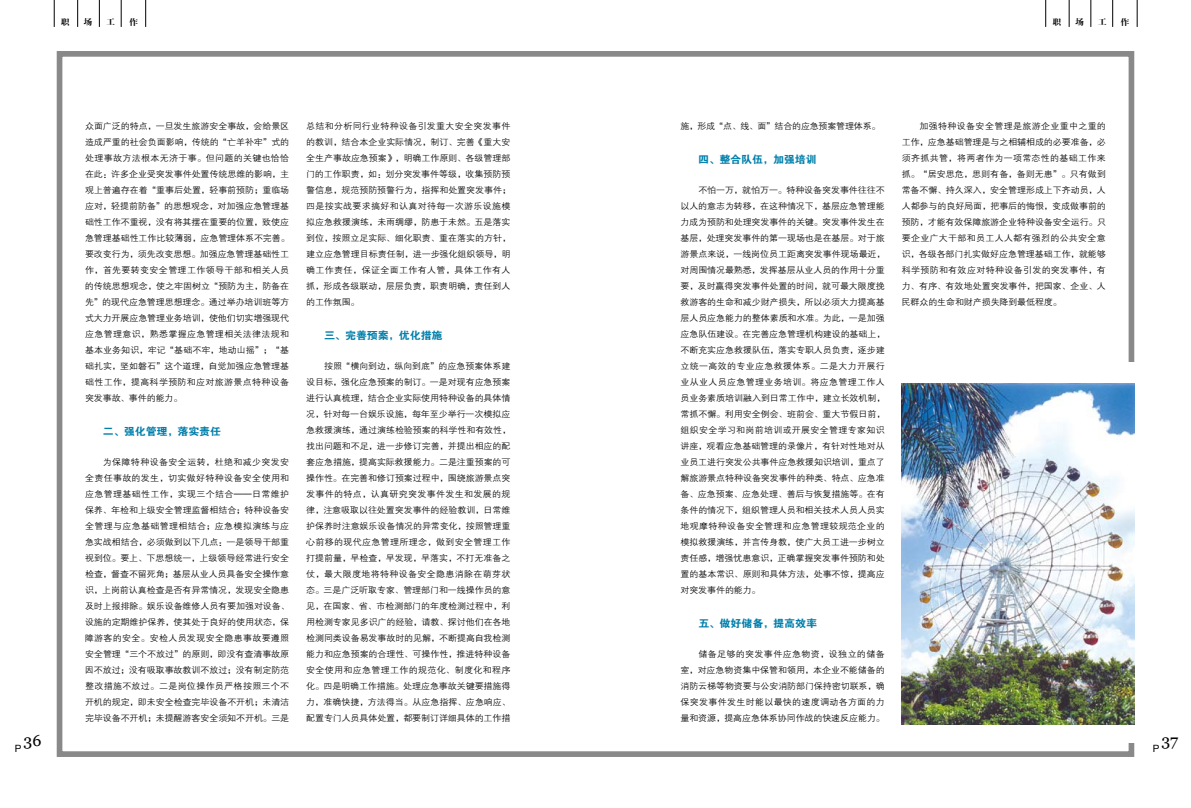
<style>
.page{position:relative;width:1191px;height:808px;background:#fff}
.page>*{position:absolute;margin:0;border:0;box-sizing:border-box;transform-origin:0 0}
.t1{font:16px "Georgia";color:#000}
.t2{font:10.4px "FZDHTJW GB1 0";letter-spacing:-.01em;color:#007fab;scale:1.05 1}
.t3{font:8.6px/16px "FZZDXJW GB1 0";letter-spacing:-.005em;color:#000;text-align:justify;scale:1.05 1}
.t4{font:8.6px "FZDBSJW GB1 0";color:#000;scale:1.05 1}
</style>
<div class="page">
<div style="left:57px;top:51px;width:1077px;height:706px;border:6px solid #898989"></div>
<div style="left:1023px;top:362px;width:126px;height:381px;background:#fff"></div>
<img style="left:901px;top:384px;width:233px;height:340px">
<svg style="left:54px;top:0;width:1px;height:27px"></svg>
<svg style="left:77px;top:0;width:1px;height:27px"></svg>
<svg style="left:99px;top:0;width:1px;height:27px"></svg>
<svg style="left:121px;top:0;width:1px;height:27px"></svg>
<svg style="left:145px;top:0;width:1px;height:27px"></svg>
<svg style="left:1045px;top:0;width:1px;height:27px"></svg>
<svg style="left:1068px;top:0;width:1px;height:27px"></svg>
<svg style="left:1090px;top:0;width:1px;height:27px"></svg>
<svg style="left:1112px;top:0;width:1px;height:27px"></svg>
<svg style="left:1136px;top:0;width:1px;height:27px"></svg>
<p class="t4" style="left:61px;top:18px;width:10px">职</p>
<p class="t4" style="left:84px;top:18px;width:10px">场</p>
<p class="t4" style="left:106px;top:18px;width:10px">工</p>
<p class="t4" style="left:129px;top:18px;width:10px">作</p>
<h1 class="t1" style="left:15px;top:731px;width:28px"><sub>P</sub>36</h1>
<p class="t3" style="left:85px;top:119px;width:196px">众面广泛的特点，一旦发生旅游安全事故，会给景区造成严重的社会负面影响，传统的“亡羊补牢”式的处理事故方法根本无济于事。但问题的关键也恰恰在此：许多企业受突发事件处置传统思维的影响，主观上普遍存在着“重事后处置，轻事前预防；重临场应对，轻提前防备”的思想观念，对加强应急管理基础性工作不重视，没有将其摆在重要的位置，致使应急管理基础性工作比较薄弱，应急管理体系不完善。要改变行为，须先改变思想。加强应急管理基础性工作，首先要转变安全管理工作领导干部和相关人员的传统思想观念，使之牢固树立“预防为主，防备在先”的现代应急管理思想理念。通过举办培训班等方式大力开展应急管理业务培训，使他们切实增强现代应急管理意识，熟悉掌握应急管理相关法律法规和基本业务知识，牢记“基础不牢，地动山摇”；“基础扎实，坚如磐石”这个道理，自觉加强应急管理基础性工作，提高科学预防和应对旅游景点特种设备突发事故、事件的能力。</p>
<p class="t2" style="left:103px;top:426px;width:114px">二、强化管理，落实责任</p>
<p class="t3" style="left:85px;top:455px;width:196px;text-indent:18px">为保障特种设备安全运转，杜绝和减少突发安全责任事故的发生，切实做好特种设备安全使用和应急管理基础性工作，实现三个结合——日常维护保养、年检和上级安全管理监督相结合；特种设备安全管理与应急基础管理相结合；应急模拟演练与应急实战相结合，必须做到以下几点：一是领导干部重视到位。要上、下思想统一，上级领导经常进行安全检查，督查不留死角；基层从业人员具备安全操作意识，上岗前认真检查是否有异常情况，发现安全隐患及时上报排除。娱乐设备维修人员有要加强对设备、设施的定期维护保养，使其处于良好的使用状态，保障游客的安全。安检人员发现安全隐患事故要遵照安全管理“三个不放过”的原则，即没有查清事故原因不放过；没有吸取事故教训不放过；没有制定防范整改措施不放过。二是岗位操作员严格按照三个不开机的规定，即未安全检查完毕设备不开机；未清洁完毕设备不开机；未提醒游客安全须知不开机。三是</p>
<p class="t3" style="left:306px;top:119px;width:197px">总结和分析同行业特种设备引发重大安全突发事件的教训，结合本企业实际情况，制订、完善《重大安全生产事故应急预案》，明确工作原则、各级管理部门的工作职责，如：划分突发事件等级，收集预防预警信息，规范预防预警行为，指挥和处置突发事件；四是按实战要求搞好和认真对待每一次游乐设施模拟应急救援演练，未雨绸缪，防患于未然。五是落实到位，按照立足实际、细化职责、重在落实的方针，建立应急管理目标责任制，进一步强化组织领导，明确工作责任，保证全面工作有人管，具体工作有人抓，形成各级联动，层层负责，职责明确，责任到人的工作氛围。</p>
<p class="t2" style="left:324px;top:330px;width:114px">三、完善预案，优化措施</p>
<p class="t3" style="left:306px;top:359px;width:197px;text-indent:18px">按照“横向到边，纵向到底”的应急预案体系建设目标，强化应急预案的制订。一是对现有应急预案进行认真梳理，结合企业实际使用特种设备的具体情况，针对每一台娱乐设施，每年至少举行一次模拟应急救援演练，通过演练检验预案的科学性和有效性，找出问题和不足，进一步修订完善，并提出相应的配套应急措施，提高实际救援能力。二是注重预案的可操作性。在完善和修订预案过程中，围绕旅游景点突发事件的特点，认真研究突发事件发生和发展的规律，注意吸取以往处置突发事件的经验教训，日常维护保养时注意娱乐设备情况的异常变化，按照管理重心前移的现代应急管理所理念，做到安全管理工作打提前量，早检查，早发现，早落实，不打无准备之仗，最大限度地将特种设备安全隐患消除在萌芽状态。三是广泛听取专家、管理部门和一线操作员的意见，在国家、省、市检测部门的年度检测过程中，利用检测专家见多识广的经验，请教、探讨他们在各地检测同类设备易发事故时的见解，不断提高自我检测能力和应急预案的合理性、可操作性，推进特种设备安全使用和应急管理工作的规范化、制度化和程序化。四是明确工作措施。处理应急事故关键要措施得力，准确快捷，方法得当。从应急指挥、应急响应、配置专门人员具体处置，都要制订详细具体的工作措</p>
<p class="t4" style="left:1052px;top:18px;width:10px">职</p>
<p class="t4" style="left:1075px;top:18px;width:10px">场</p>
<p class="t4" style="left:1097px;top:18px;width:10px">工</p>
<p class="t4" style="left:1120px;top:18px;width:10px">作</p>
<p class="t3" style="left:680px;top:119px;width:192px">施，形成“点、线、面”结合的应急预案管理体系。</p>
<p class="t2" style="left:698px;top:154px;width:114px">四、整合队伍，加强培训</p>
<p class="t3" style="left:680px;top:183px;width:197px;text-indent:18px">不怕一万，就怕万一。特种设备突发事件往往不以人的意志为转移，在这种情况下，基层应急管理能力成为预防和处理突发事件的关键。突发事件发生在基层，处理突发事件的第一现场也是在基层。对于旅游景点来说，一线岗位员工距离突发事件现场最近，对周围情况最熟悉，发挥基层从业人员的作用十分重要，及时赢得突发事件处置的时间，就可最大限度挽救游客的生命和减少财产损失，所以必须大力提高基层人员应急能力的整体素质和水准。为此，一是加强应急队伍建设。在完善应急管理机构建设的基础上，不断充实应急救援队伍，落实专职人员负责，逐步建立统一高效的专业应急救援体系。二是大力开展行业从业人员应急管理业务培训。将应急管理工作人员业务素质培训融入到日常工作中，建立长效机制，常抓不懈。利用安全例会、班前会、重大节假日前，组织安全学习和岗前培训或开展安全管理专家知识讲座，观看应急基础管理的录像片，有针对性地对从业员工进行突发公共事件应急救援知识培训，重点了解旅游景点特种设备突发事件的种类、特点、应急准备、应急预案、应急处理、善后与恢复措施等。在有条件的情况下，组织管理人员和相关技术人员人员实地观摩特种设备安全管理和应急管理较规范企业的模拟救援演练，并言传身教，使广大员工进一步树立责任感，增强忧患意识，正确掌握突发事件预防和处置的基本常识、原则和具体方法，处事不惊，提高应对突发事件的能力。</p>
<p class="t2" style="left:698px;top:618px;width:114px">五、做好储备，提高效率</p>
<p class="t3" style="left:680px;top:647px;width:196px;text-indent:18px">储备足够的突发事件应急物资，设独立的储备室，对应急物资集中保管和领用，本企业不能储备的消防云梯等物资要与公安消防部门保持密切联系，确保突发事件发生时能以最快的速度调动各方面的力量和资源，提高应急体系协同作战的快速反应能力。</p>
<p class="t3" style="left:901px;top:119px;width:196px;text-indent:18px">加强特种设备安全管理是旅游企业重中之重的工作，应急基础管理是与之相辅相成的必要准备，必须齐抓共管，将两者作为一项常态性的基础工作来抓。“居安思危，思则有备，备则无患”。只有做到常备不懈、持久深入，安全管理形成上下齐动员，人人都参与的良好局面，把事后的悔恨，变成做事前的预防，才能有效保障旅游企业特种设备安全运行。只要企业广大干部和员工人人都有强烈的公共安全意识，各级各部门扎实做好应急管理基础工作，就能够科学预防和有效应对特种设备引发的突发事件，有力、有序、有效地处置突发事件，把国家、企业、人民群众的生命和财产损失降到最低程度。</p>
<h1 class="t1" style="left:1152px;top:731px;width:27px"><sub>P</sub>37</h1>
</div>
